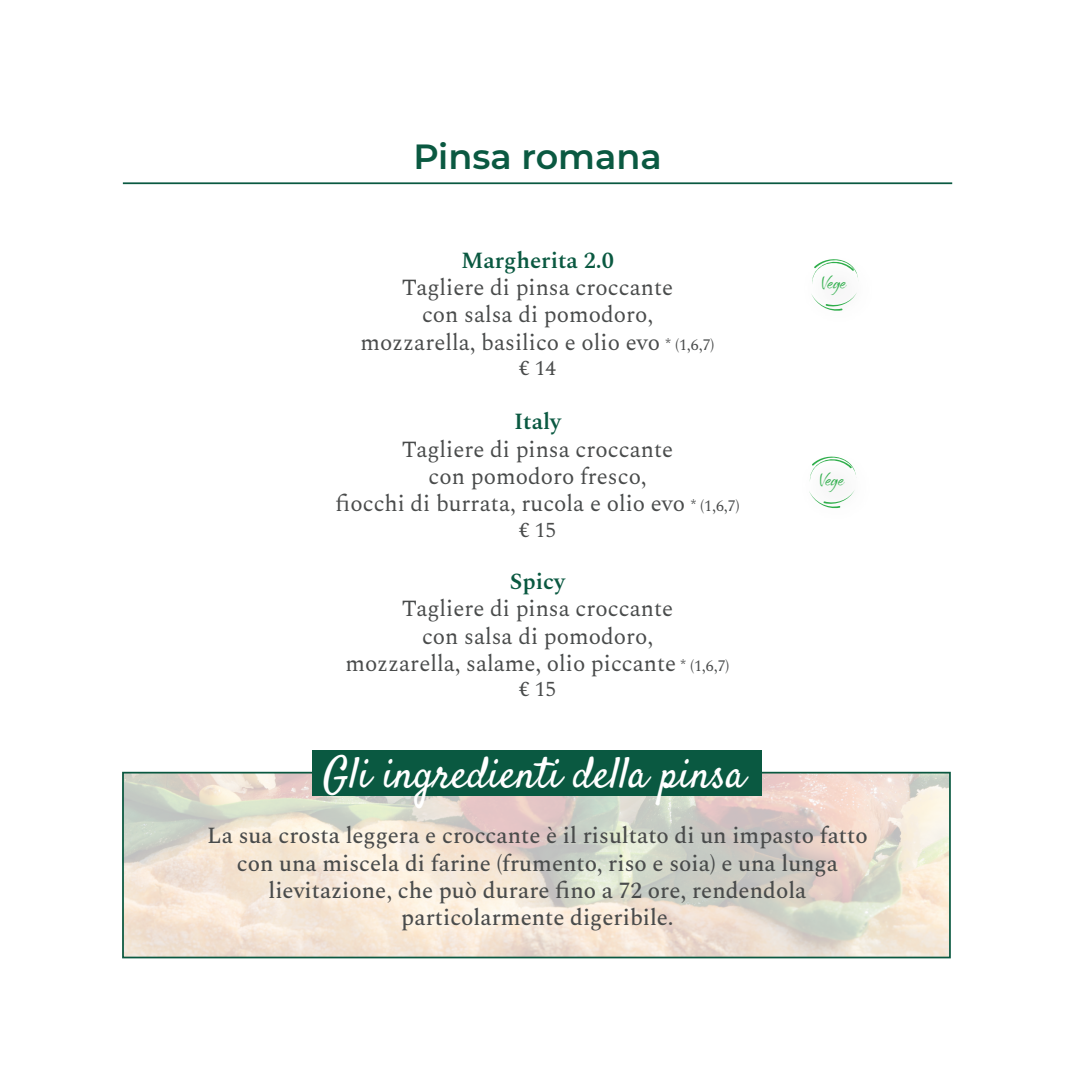
<style>
.page{position:relative;width:1072px;height:1072px;background:#fff}
.page>*{position:absolute;margin:0;border:0;box-sizing:border-box;transform-origin:0 0}
.t1{font:43.75px "Satisfy";color:#fff}
.t2{font:600 35px "Montserrat";color:#0a5941}
.t3{font:22.75px/27.3px "Spectral";color:#494b4b;text-align:center}
.t4{font:500 22.75px/27.3px "Spectral";color:#494b4b;text-align:center}
.t5{font:600 22.75px "Spectral";color:#0a5941}
.t6{font:21px "Spectral";color:#494b4b}
.t7{font:17.32px "Spartwell";color:#2eae4a}
.s1{font-size:15.75px}
</style>
<div class="page">
<hr style="left:123px;top:182px;width:829px;height:2px;background:#0a5941">
<svg style="left:812px;top:259px;width:47px;height:25px"></svg>
<svg style="left:811px;top:294px;width:45px;height:17px"></svg>
<svg style="left:809px;top:456px;width:48px;height:25px"></svg>
<svg style="left:809px;top:491px;width:45px;height:18px"></svg>
<svg style="left:125px;top:774px;width:822px;height:181px;background:#e7ddd0"></svg>
<div style="left:122px;top:771px;width:828px;height:187px;border:2px solid #0a5941"></div>
<div style="left:312px;top:750px;width:449px;height:45px;background:#0a5941"></div>
<h2 class="t2" style="left:413px;top:132px;width:250px">Pinsa romana</h2>
<p class="t5" style="left:461px;top:244px;width:154px">Margherita 2.0</p>
<p class="t3" style="left:360px;top:272px;width:355px">Tagliere di pinsa croccante<br>con salsa di pomodoro,<br>mozzarella, basilico e olio evo <span class="s1">* (1,6,7)</span></p>
<p class="t6" style="left:519px;top:352px;width:38px">€ 14</p>
<p class="t5" style="left:514px;top:405px;width:49px">Italy</p>
<p class="t3" style="left:335px;top:434px;width:406px">Tagliere di pinsa croccante<br>con pomodoro fresco,<br>fiocchi di burrata, rucola e olio evo <span class="s1">* (1,6,7)</span></p>
<p class="t6" style="left:519px;top:514px;width:38px">€ 15</p>
<p class="t5" style="left:510px;top:565px;width:57px">Spicy</p>
<p class="t3" style="left:345px;top:593px;width:385px">Tagliere di pinsa croccante<br>con salsa di pomodoro,<br>mozzarella, salame, olio piccante <span class="s1">* (1,6,7)</span></p>
<p class="t6" style="left:519px;top:674px;width:38px">€ 15</p>
<p class="t7" style="left:822px;top:271px;width:25px">Vege</p>
<p class="t7" style="left:820px;top:469px;width:25px">Vege</p>
<h1 class="t1" style="left:323px;top:746px;width:423px">Gli ingredienti della pinsa</h1>
<p class="t4" style="left:207px;top:820px;width:662px">La sua crosta leggera e croccante è il risultato di un impasto fatto con una miscela di farine (frumento, riso e soia) e una lunga lievitazione, che può durare fino a 72 ore, rendendola particolarmente digeribile.</p>
</div>
